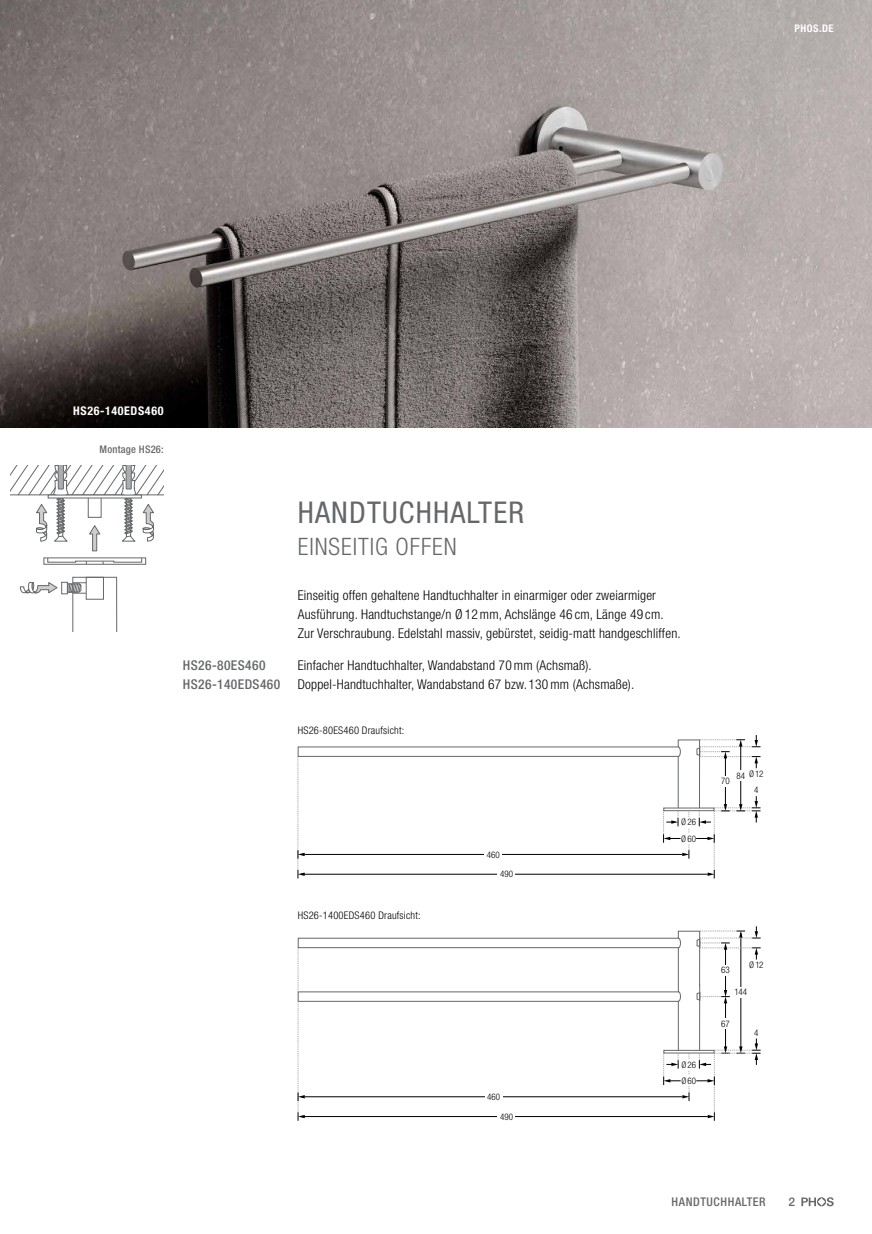
<style>
.page{position:relative;width:872px;height:1234px;background:#fff}
.page>*{position:absolute;margin:0;border:0;box-sizing:border-box;transform-origin:0 0}
.t1{font:condensed 30px "Helvetica Neue LT Std";letter-spacing:.04em;color:#65686a}
.t2{font:300 condensed 24px "Helvetica Neue LT Std";letter-spacing:.04em;color:#65686a}
.t3{font:300 condensed 13.5px/19.2px "Helvetica Neue LT Std";letter-spacing:.015em;color:#000}
.t4{font:500 condensed 13.5px "Helvetica Neue LT Std";letter-spacing:.03em;color:#65686a}
.t5{font:700 condensed 12px "Helvetica Neue LT Std";letter-spacing:.05em;color:#fff}
.t6{font:500 condensed 12px "Helvetica Neue LT Std";letter-spacing:.05em;color:#65686a}
.t7{font:500 12px "Helvetica Neue LT Std";color:#65686a}
.t8{font:300 condensed 10.5px "Helvetica Neue LT Std";letter-spacing:.02em;color:#000}
.t9{font:500 condensed 10.5px "Helvetica Neue LT Std";letter-spacing:.02em;color:#65686a}
.t10{font:700 condensed 10.5px "Helvetica Neue LT Std";letter-spacing:.05em;color:#fff}
.t11{font:300 condensed 9px/16.5px "Helvetica Neue LT Std";color:#000}
</style>
<div class="page">
<img style="left:0;top:0;width:872px;height:427px">
<hr style="left:304px;top:854px;width:378px;height:1px;background:#000">
<hr style="left:301px;top:873px;width:406px;height:1px;background:#000">
<svg style="left:298px;top:756px;width:7px;height:122px"></svg>
<div style="left:497px;top:868px;width:17px;height:11px;background:#fff"></div>
<div style="left:485px;top:849px;width:17px;height:10px;background:#fff"></div>
<svg style="left:663px;top:735px;width:97px;height:143px"></svg>
<hr style="left:663px;top:807px;width:51px;height:3px;background:#fff">
<div style="left:298px;top:991px;width:391px;height:10px;border:1px solid #65686a"></div>
<hr style="left:304px;top:1096px;width:378px;height:1px;background:#000">
<hr style="left:301px;top:1115px;width:406px;height:1px;background:#000">
<svg style="left:298px;top:947px;width:7px;height:173px"></svg>
<div style="left:497px;top:1111px;width:17px;height:10px;background:#fff"></div>
<div style="left:485px;top:1091px;width:17px;height:10px;background:#fff"></div>
<div style="left:298px;top:937px;width:391px;height:10px;border:1px solid #65686a"></div>
<svg style="left:663px;top:926px;width:97px;height:194px"></svg>
<div style="left:44px;top:557px;width:102px;height:7px;border:1px solid #65686a"></div>
<svg style="left:47px;top:557px;width:95px;height:7px"></svg>
<div style="left:61px;top:582px;width:7px;height:12px;background:#fff;border:1px solid #65686a"></div>
<svg style="left:66px;top:576px;width:51px;height:55px"></svg>
<svg style="left:10px;top:466px;width:153px;height:85px"></svg>
<svg style="left:20px;top:582px;width:38px;height:11px"></svg>
<svg style="left:801px;top:1197px;width:32px;height:8px"></svg>
<p class="t10" style="left:794px;top:22px;width:41px">PHOS.DE</p>
<p class="t5" style="left:73px;top:403px;width:92px">HS26-140EDS460</p>
<p class="t9" style="left:100px;top:443px;width:66px">Montage HS26:</p>
<h1 class="t1" style="left:298px;top:495px;width:228px">HANDTUCHHALTER</h1>
<h2 class="t2" style="left:298px;top:533px;width:161px">EINSEITIG OFFEN</h2>
<p class="t3" style="left:298px;top:585px;width:384px">Einseitig offen gehaltene Handtuchhalter in einarmiger oder zweiarmiger<br>Ausführung. Handtuchstange/n Ø 12mm, Achslänge 46 cm, Länge 49 cm.<br>Zur Verschraubung. Edelstahl massiv, gebürstet, seidig-matt handgeschliffen.</p>
<p class="t4" style="left:183px;top:657px;width:84px">HS26-80ES460</p>
<p class="t3" style="left:298px;top:655px;width:296px">Einfacher Handtuchhalter, Wandabstand 70mm (Achsmaß).</p>
<p class="t4" style="left:183px;top:676px;width:99px">HS26-140EDS460</p>
<p class="t3" style="left:298px;top:674px;width:338px">Doppel-Handtuchhalter, Wandabstand 67 bzw.130mm (Achsmaße).</p>
<p class="t8" style="left:298px;top:724px;width:108px">HS26-80ES460 Draufsicht:</p>
<p class="t8" style="left:298px;top:909px;width:124px">HS26-1400EDS460 Draufsicht:</p>
<p class="t11" style="left:487px;top:846px;width:14px">460</p>
<p class="t11" style="left:500px;top:865px;width:14px">490</p>
<p class="t11" style="left:681px;top:813px;width:16px">Ø26<br>Ø60</p>
<p class="t11" style="left:487px;top:1088px;width:14px">460</p>
<p class="t11" style="left:500px;top:1107px;width:14px">490</p>
<p class="t11" style="left:681px;top:1055px;width:16px">Ø26<br>Ø60</p>
<p class="t11" style="left:749px;top:764px;width:16px">Ø12</p>
<p class="t11" style="left:736px;top:766px;width:10px">84</p>
<p class="t11" style="left:721px;top:772px;width:10px">70</p>
<p class="t11" style="left:754px;top:781px;width:6px">4</p>
<p class="t11" style="left:721px;top:961px;width:10px">63</p>
<p class="t11" style="left:749px;top:956px;width:16px">Ø12</p>
<p class="t11" style="left:734px;top:983px;width:14px">144</p>
<p class="t11" style="left:721px;top:1015px;width:10px">67</p>
<p class="t11" style="left:754px;top:1023px;width:6px">4</p>
<p class="t6" style="left:671px;top:1194px;width:96px">HANDTUCHHALTER</p>
<p class="t7" style="left:788px;top:1194px;width:8px">2</p>
</div>
